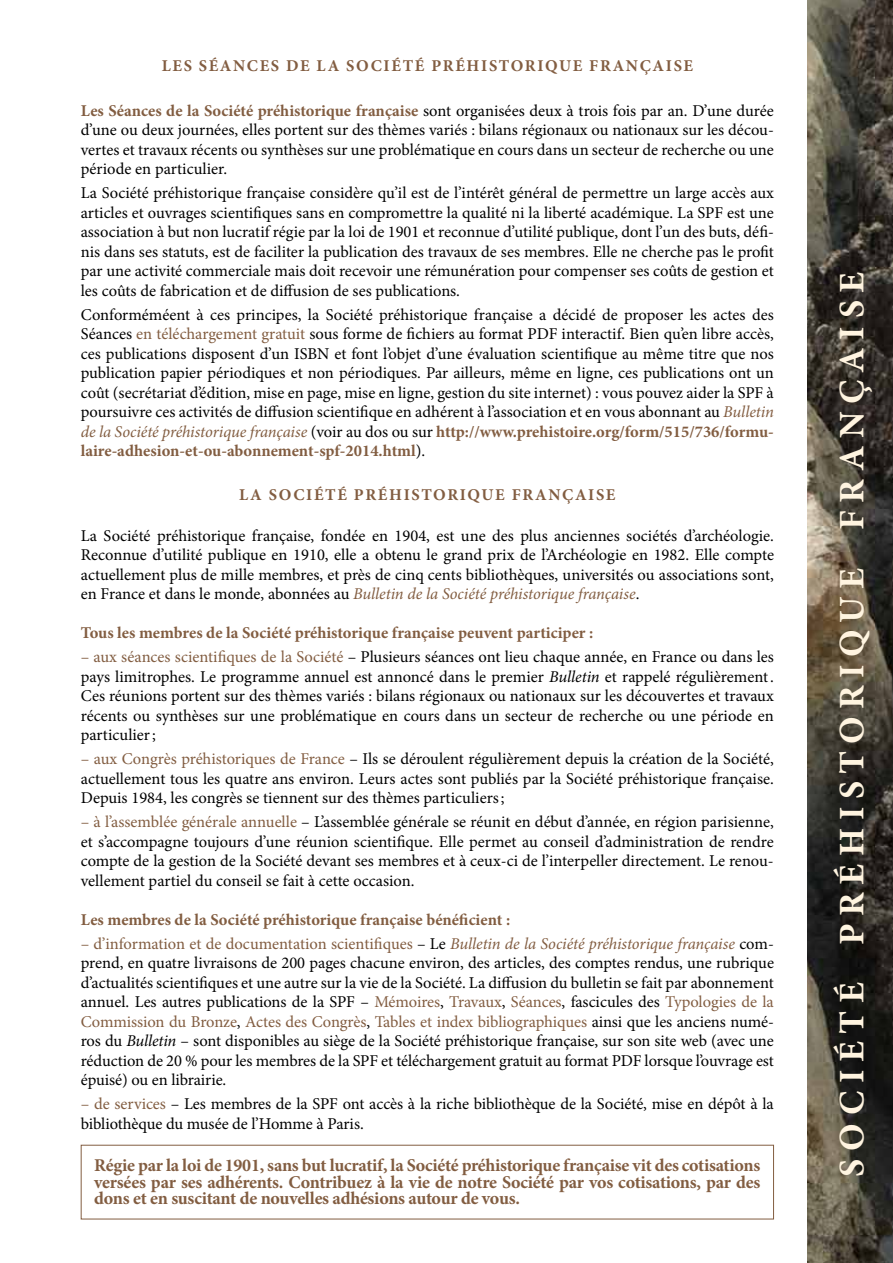
<style>
.page{position:relative;width:893px;height:1263px;background:#fff}
.page>*{position:absolute;margin:0;border:0;box-sizing:border-box;transform-origin:0 0}
.t1{font:700 36px "Minion Pro";letter-spacing:.21em;color:#fff4e0}
.t2{font:700 18px/16.5px "Minion Pro";letter-spacing:-.015em;color:#825d41;text-align:justify}
.t3{font:16.5px/19.5px "Minion Pro";letter-spacing:-.005em;color:#000;text-align:justify}
.t4{font:700 16.5px "Minion Pro";letter-spacing:.005em;color:#825d41}
.t5{font:700 16.5px "Minion Pro";letter-spacing:.1em;color:#825d41}
.s1{font-weight:700;color:#825d41}
.s2{color:#825d41}
.s3{font-style:italic;color:#825d41}
.s4{font-style:italic}
</style>
<div class="page">
<img style="left:808px;top:0;width:85px;height:1263px">
<div style="left:81px;top:1145px;width:693px;height:74px;border:1px solid #825d41"></div>
<p class="t5" style="left:162px;top:54px;width:533px">LES SÉANCES DE LA SOCIÉTÉ PRÉHISTORIQUE FRANÇAISE</p>
<p class="t3" style="left:81px;top:101px;width:695px"><span class="s1">Les Séances de la Société préhistorique française</span> sont organisées deux à trois fois par an. D’une durée d’une ou deux journées, elles portent sur des thèmes variés : bilans régionaux ou nationaux sur les décou&shy;vertes et travaux récents ou synthèses sur une problématique en cours dans un secteur de recherche ou une période en particulier.</p>
<p class="t3" style="left:81px;top:183px;width:695px">La Société préhistorique française considère qu’il est de l’intérêt général de permettre un large accès aux articles et ouvrages scientifiques sans en compromettre la qualité ni la liberté académique. La SPF est une association à but non lucratif régie par la loi de 1901 et reconnue d’utilité publique, dont l’un des buts, défi&shy;nis dans ses statuts, est de faciliter la publication des travaux de ses membres. Elle ne cherche pas le profit par une activité commerciale mais doit recevoir une rémunération pour compenser ses coûts de gestion et les coûts de fabrication et de diffusion de ses publications.</p>
<p class="t3" style="left:81px;top:305px;width:695px">Conforméméent à ces principes, la Société préhistorique française a décidé de proposer les actes des Séances <span class="s2">en téléchargement gratuit</span> sous forme de fichiers au format PDF interactif. Bien qu’en libre accès, ces publications disposent d’un ISBN et font l’objet d’une évaluation scientifique au même titre que nos publication papier périodiques et non périodiques. Par ailleurs, même en ligne, ces publications ont un coût (secrétariat d’édition, mise en page, mise en ligne, gestion du site internet) : vous pouvez aider la SPF à poursuivre ces activités de diffusion scientifique en adhérent à l’association et en vous abonnant au <span class="s3">Bulletin de la Société préhistorique française</span> (voir au dos ou sur <span class="s1">http://www.prehistoire.org/form/515/736/formu&shy;laire-adhesion-et-ou-abonnement-spf-2014.html</span>).</p>
<p class="t5" style="left:239px;top:483px;width:378px">LA SOCIÉTÉ PRÉHISTORIQUE FRANÇAISE</p>
<p class="t3" style="left:81px;top:526px;width:695px">La Société préhistorique française, fondée en 1904, est une des plus anciennes sociétés d’archéologie.<br>Reconnue d’utilité publique en 1910, elle a obtenu le grand prix de l’Archéologie en 1982. Elle compte actuellement plus de mille membres, et près de cinq cents bibliothèques, universités ou associations sont, en France et dans le monde, abonnées au <span class="s3">Bulletin de la Société préhistorique française</span>.</p>
<p class="t4" style="left:81px;top:621px;width:514px">Tous les membres de la Société préhistorique française peuvent participer :</p>
<p class="t3" style="left:81px;top:647px;width:695px"><span class="s2">– aux séances scientifiques de la Société</span> – Plusieurs séances ont lieu chaque année, en France ou dans les pays limitrophes. Le programme annuel est annoncé dans le premier <span class="s4">Bulletin</span> et rappelé régulièrement.<br>Ces réunions portent sur des thèmes variés : bilans régionaux ou nationaux sur les découvertes et travaux récents ou synthèses sur une problématique en cours dans un secteur de recherche ou une période en particulier;</p>
<p class="t3" style="left:81px;top:749px;width:695px"><span class="s2">– aux Congrès préhistoriques de France</span> – Ils se déroulent régulièrement depuis la création de la Société, actuellement tous les quatre ans environ. Leurs actes sont publiés par la Société préhistorique française.<br>Depuis 1984, les congrès se tiennent sur des thèmes particuliers;</p>
<p class="t3" style="left:81px;top:812px;width:694px"><span class="s2">– à l’assemblée générale annuelle</span> – L’assemblée générale se réunit en début d’année, en région parisienne, et s’accompagne toujours d’une réunion scientifique. Elle permet au conseil d’administration de rendre compte de la gestion de la Société devant ses membres et à ceux-ci de l’interpeller directement. Le renou&shy;vellement partiel du conseil se fait à cette occasion.</p>
<p class="t4" style="left:81px;top:908px;width:431px">Les membres de la Société préhistorique française bénéficient :</p>
<p class="t3" style="left:81px;top:934px;width:695px"><span class="s2">– d’information et de documentation scientifiques</span> – Le <span class="s3">Bulletin de la Société préhistorique française</span> com&shy;prend, en quatre livraisons de 200 pages chacune environ, des articles, des comptes rendus, une rubrique d’actualités scientifiques et une autre sur la vie de la Société. La diffusion du bulletin se fait par abonnement annuel. Les autres publications de la SPF – <span class="s2">Mémoires</span>, <span class="s2">Travaux</span>, <span class="s2">Séances</span>, fascicules des <span class="s2">Typologies de la Commission du Bronze</span>, <span class="s2">Actes des Congrès</span>, <span class="s2">Tables et index bibliographiques</span> ainsi que les anciens numé&shy;ros du <span class="s4">Bulletin</span> – sont disponibles au siège de la Société préhistorique française, sur son site web (avec une réduction de 20 % pour les membres de la SPF et téléchargement gratuit au format PDF lorsque l’ouvrage est épuisé) ou en librairie.</p>
<p class="t3" style="left:81px;top:1094px;width:694px"><span class="s2">– de services</span> – Les membres de la SPF ont accès à la riche bibliothèque de la Société, mise en dépôt à la bibliothèque du musée de l’Homme à Paris.</p>
<p class="t2" style="left:94px;top:1157px;width:667px">Régie par la loi de 1901, sans but lucratif, la Société préhistorique française vit des cotisations versées par ses adhérents. Contribuez à la vie de notre Société par vos cotisations, par des dons et en suscitant de nouvelles adhésions autour de vous.</p>
<h1 class="t1" style="left:827px;top:1177px;width:906px;rotate:-90deg">société prÉhistorique française</h1>
</div>
